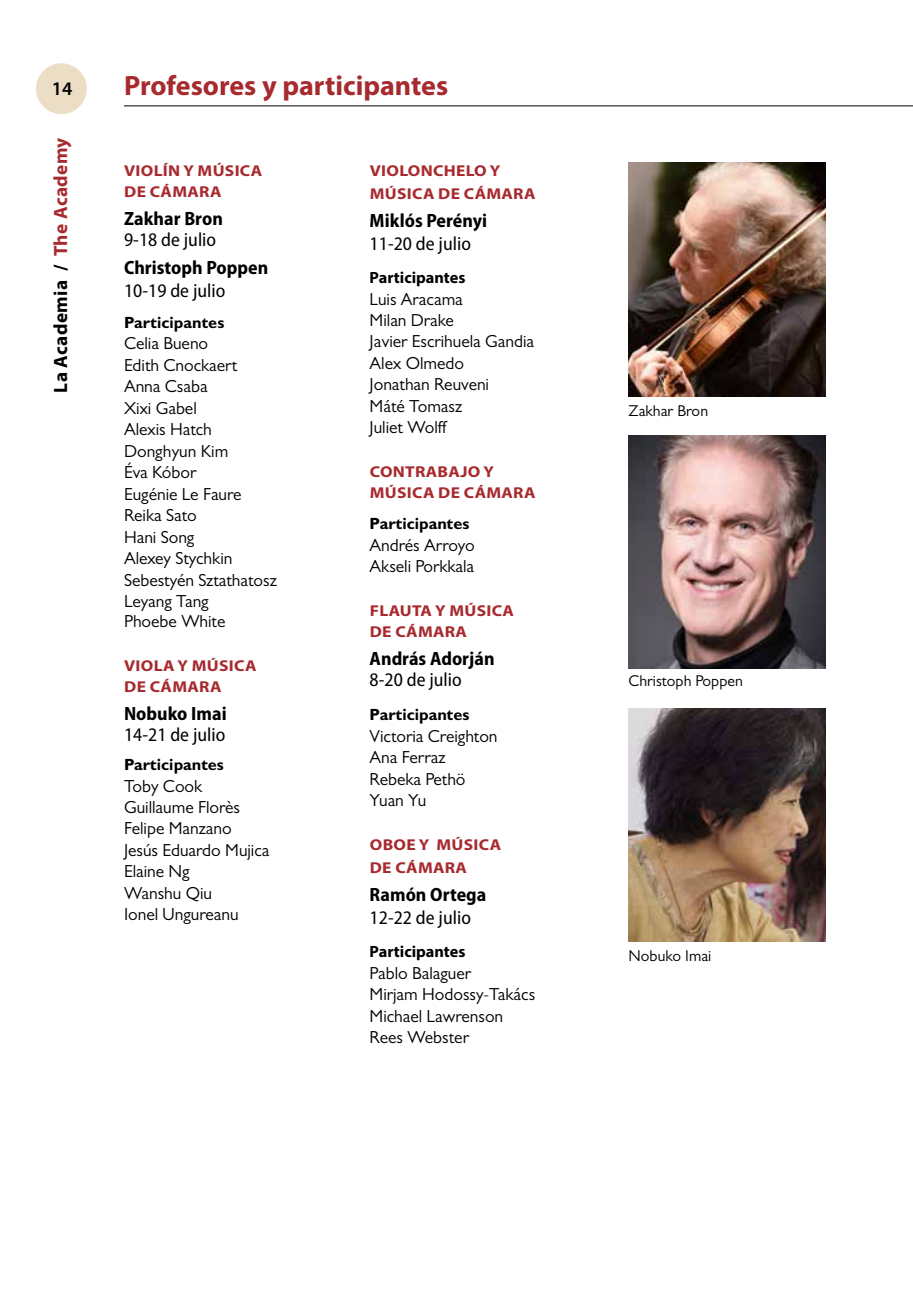
<style>
.page{position:relative;width:913px;height:1300px;background:#fff}
.page>*{position:absolute;margin:0;border:0;box-sizing:border-box;transform-origin:0 0}
.t1{font:700 28px "Myriad Pro";color:#a72a2f}
.t2{font:700 semi-condensed 19.25px "Myriad Pro";color:#000}
.t3{font:semi-condensed 19.25px "Myriad Pro";color:#000}
.t4{font:700 19.25px "Myriad Pro";letter-spacing:.02em;color:#000}
.t5{font:600 19.25px "Myriad Pro";color:#000}
.t6{font:17.5px/21.5px "Gill Sans MT Pro";color:#000}
.t7{font:700 16.28px "Gill Sans MT Pro";color:#000}
.t8{font:700 16.28px "Myriad Pro";color:#000}
.t9{font:700 15.75px/21px "Myriad Pro";letter-spacing:.015em;color:#a72a2f;scale:1.11 1}
.t10{font:15.75px "Gill Sans MT Pro";color:#000}
.s1{color:#a72a2f}
</style>
<div class="page">
<hr style="left:124px;top:105px;width:789px;height:1px;background:#000">
<div style="left:36px;top:63px;width:51px;height:51px;background:#ebdec4;border-radius:50%"></div>
<img style="left:628px;top:163px;width:198px;height:233px">
<img style="left:628px;top:708px;width:198px;height:233px">
<img style="left:628px;top:435px;width:198px;height:233px">
<p class="t5" style="left:52px;top:76px;width:22px">14</p>
<h1 class="t1" style="left:124px;top:68px;width:326px">Profesores y participantes</h1>
<p class="t4" style="left:48px;top:393px;width:256px;rotate:-90deg">La Academia / <span class="s1">The Academy</span></p>
<p class="t9" style="left:124px;top:160px;width:126px">VIOLÍN Y MÚSICA<br>DE CÁMARA</p>
<p class="t2" style="left:124px;top:206px;width:100px">Zakhar Bron</p>
<p class="t3" style="left:124px;top:228px;width:94px">9-18 de julio</p>
<p class="t2" style="left:124px;top:255px;width:146px">Christoph Poppen</p>
<p class="t3" style="left:124px;top:279px;width:103px">10-19 de julio</p>
<p class="t7" style="left:124px;top:312px;width:102px">Participantes</p>
<p class="t6" style="left:124px;top:333px;width:154px">Celia Bueno<br>Edith Cnockaert<br>Anna Csaba<br>Xixi Gabel<br>Alexis Hatch<br>Donghyun Kim<br>Éva Kóbor<br>Eugénie Le Faure<br>Reika Sato<br>Hani Song<br>Alexey Stychkin<br>Sebestyén Sztathatosz<br>Leyang Tang<br>Phoebe White</p>
<p class="t9" style="left:124px;top:655px;width:121px">VIOLA Y MÚSICA<br>DE CÁMARA</p>
<p class="t2" style="left:124px;top:701px;width:104px">Nobuko Imai</p>
<p class="t3" style="left:124px;top:722px;width:103px">14-21 de julio</p>
<p class="t7" style="left:124px;top:754px;width:101px">Participantes</p>
<p class="t6" style="left:124px;top:775px;width:147px">Toby Cook<br>Guillaume Florès<br>Felipe Manzano<br>Jesús Eduardo Mujica<br>Elaine Ng<br>Wanshu Qiu<br>Ionel Ungureanu</p>
<p class="t9" style="left:370px;top:159px;width:151px;line-height:23.1px">VIOLONCHELO Y<br>MÚSICA DE CÁMARA</p>
<p class="t2" style="left:370px;top:208px;width:119px">Miklós Perényi</p>
<p class="t3" style="left:370px;top:232px;width:103px">11-20 de julio</p>
<p class="t8" style="left:370px;top:267px;width:97px">Participantes</p>
<p class="t6" style="left:370px;top:288px;width:166px">Luis Aracama<br>Milan Drake<br>Javier Escrihuela Gandia<br>Alex Olmedo<br>Jonathan Reuveni<br>Máté Tomasz<br>Juliet Wolff</p>
<p class="t9" style="left:370px;top:461px;width:151px">CONTRABAJO Y<br>MÚSICA DE CÁMARA</p>
<p class="t7" style="left:370px;top:514px;width:101px">Participantes</p>
<p class="t6" style="left:370px;top:534px;width:107px">Andrés Arroyo<br>Akseli Porkkala</p>
<p class="t9" style="left:370px;top:600px;width:131px">FLAUTA Y MÚSICA<br>DE CÁMARA</p>
<p class="t2" style="left:370px;top:646px;width:126px">András Adorján</p>
<p class="t3" style="left:370px;top:668px;width:94px">8-20 de julio</p>
<p class="t7" style="left:370px;top:705px;width:101px">Participantes</p>
<p class="t6" style="left:370px;top:725px;width:129px">Victoria Creighton<br>Ana Ferraz<br>Rebeka Pethö<br>Yuan Yu</p>
<p class="t9" style="left:370px;top:833px;width:120px;line-height:23.1px">OBOE Y MÚSICA<br>DE CÁMARA</p>
<p class="t2" style="left:370px;top:882px;width:118px">Ramón Ortega</p>
<p class="t3" style="left:370px;top:906px;width:103px">12-22 de julio</p>
<p class="t8" style="left:370px;top:941px;width:97px">Participantes</p>
<p class="t6" style="left:370px;top:962px;width:167px">Pablo Balaguer<br>Mirjam Hodossy-Takács<br>Michael Lawrenson<br>Rees Webster</p>
<p class="t10" style="left:628px;top:401px;width:81px">Zakhar Bron</p>
<p class="t10" style="left:628px;top:671px;width:116px">Christoph Poppen</p>
<p class="t10" style="left:628px;top:946px;width:84px">Nobuko Imai</p>
</div>
